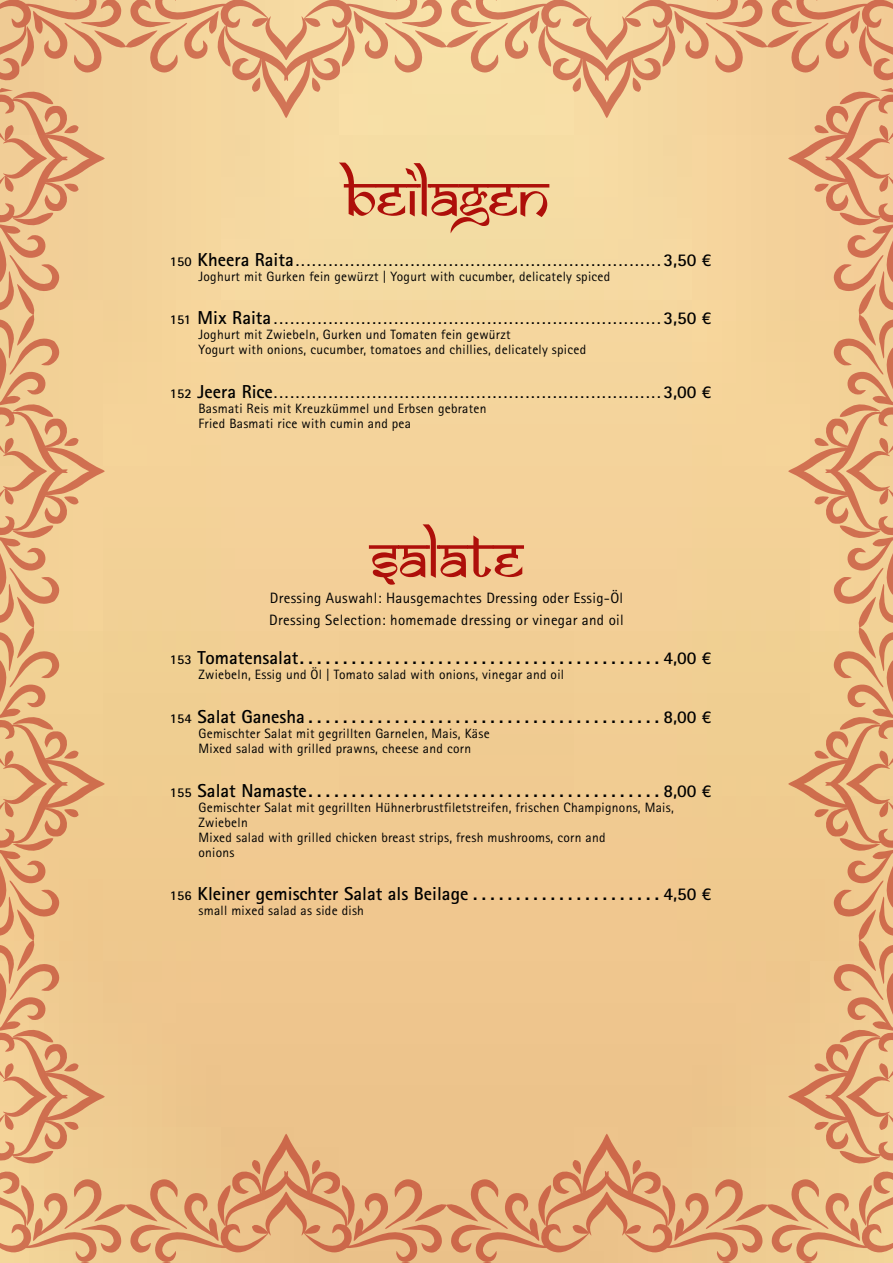
<style>
.page{position:relative;width:893px;height:1263px;background:#fff}
.page>*{position:absolute;margin:0;border:0;box-sizing:border-box;transform-origin:0 0}
.t1{font:60px "Samarkan Normal";color:#ae0f0a}
.t2{font:700 18.75px "Rotis Sans Serif";color:#000}
.t3{font:18px "Rotis Sans Serif";color:#000}
.t4{font:700 18px "Rotis Sans Serif";color:#000}
.t5{font:15px/22.5px "Rotis Sans Serif";letter-spacing:.02em;color:#000}
.t6{font:13.5px/15px "Rotis Sans Serif";letter-spacing:.02em;color:#000}
.s1{font-weight:700;font-size:13.5px}
.s2{font-weight:700;font-size:18.75px}
.s3{font-weight:700}
.s4{font-size:13.5px}
.s5{font-size:18.75px}
.s6{font-size:18px}
</style>
<div class="page">
<svg style="left:0;top:0;width:893px;height:118px;background:#ecc08d"></svg>
<svg style="left:0;top:1133px;width:893px;height:130px;background:#e6b37f"></svg>
<svg style="left:0;top:87px;width:105px;height:1078px;background:#e9b984"></svg>
<svg style="left:788px;top:87px;width:105px;height:1078px;background:#eaba85"></svg>
<h1 class="t1" style="left:344px;top:161px;width:206px">Beilagen</h1>
<h3 class="t3" style="left:170px;top:249px;width:543px"><span class="s1">150</span> <span class="s2">Kheera Raita</span>...................................................................<span class="s3">3,50 €</span></h3>
<p class="t6" style="left:198px;top:269px;width:413px">Joghurt mit Gurken fein gewürzt | Yogurt with cucumber, delicately spiced</p>
<h3 class="t3" style="left:170px;top:308px;width:543px"><span class="s1">151</span> <span class="s2">Mix Raita</span>.......................................................................<span class="s3">3,50 €</span></h3>
<p class="t6" style="left:198px;top:327px;width:389px">Joghurt mit Zwiebeln, Gurken und Tomaten fein gewürzt<br>Yogurt with onions, cucumber, tomatoes and chillies, delicately spiced</p>
<h3 class="t3" style="left:170px;top:382px;width:543px"><span class="s1">152</span> <span class="s2">Jeera Rice</span>.......................................................................<span class="s3">3,00 €</span></h3>
<p class="t6" style="left:198px;top:401px;width:290px">Basmati Reis mit Kreuzkümmel und Erbsen gebraten<br>Fried Basmati rice with cumin and pea</p>
<h1 class="t1" style="left:369px;top:523px;width:156px">salate</h1>
<p class="t5" style="left:269px;top:586px;width:356px">Dressing Auswahl: Hausgemachtes Dressing oder Essig-Öl<br>Dressing Selection: homemade dressing or vinegar and oil</p>
<h3 class="t4" style="left:170px;top:646px;width:543px"><span class="s4">153</span> <span class="s5">Tomatensalat</span>..........................................4,00 €</h3>
<p class="t6" style="left:198px;top:667px;width:367px">Zwiebeln, Essig und Öl | Tomato salad with onions, vinegar and oil</p>
<h3 class="t4" style="left:170px;top:705px;width:543px"><span class="s4">154</span> <span class="s5">Salat Ganesha</span>.........................................8,00 €</h3>
<p class="t6" style="left:198px;top:726px;width:293px">Gemischter Salat mit gegrillten Garnelen, Mais, Käse<br>Mixed salad with grilled prawns, cheese and corn</p>
<h3 class="t4" style="left:170px;top:779px;width:543px"><span class="s4">155</span> <span class="s5">Salat Namaste</span>.........................................8,00 €</h3>
<p class="t6" style="left:198px;top:799px;width:477px">Gemischter Salat mit gegrillten Hühnerbrustfiletstreifen, frischen Champignons, Mais, Zwiebeln<br>Mixed salad with grilled chicken breast strips, fresh mushrooms, corn and<br>onions</p>
<h2 class="t2" style="left:170px;top:882px;width:543px"><span class="s4">156</span> Kleiner gemischter Salat als Beilage <span class="s6">. . . . . . . . . . . . . . . . . . . . . . 4,50 €</span></h2>
<p class="t6" style="left:198px;top:903px;width:167px">small mixed salad as side dish</p>
</div>
